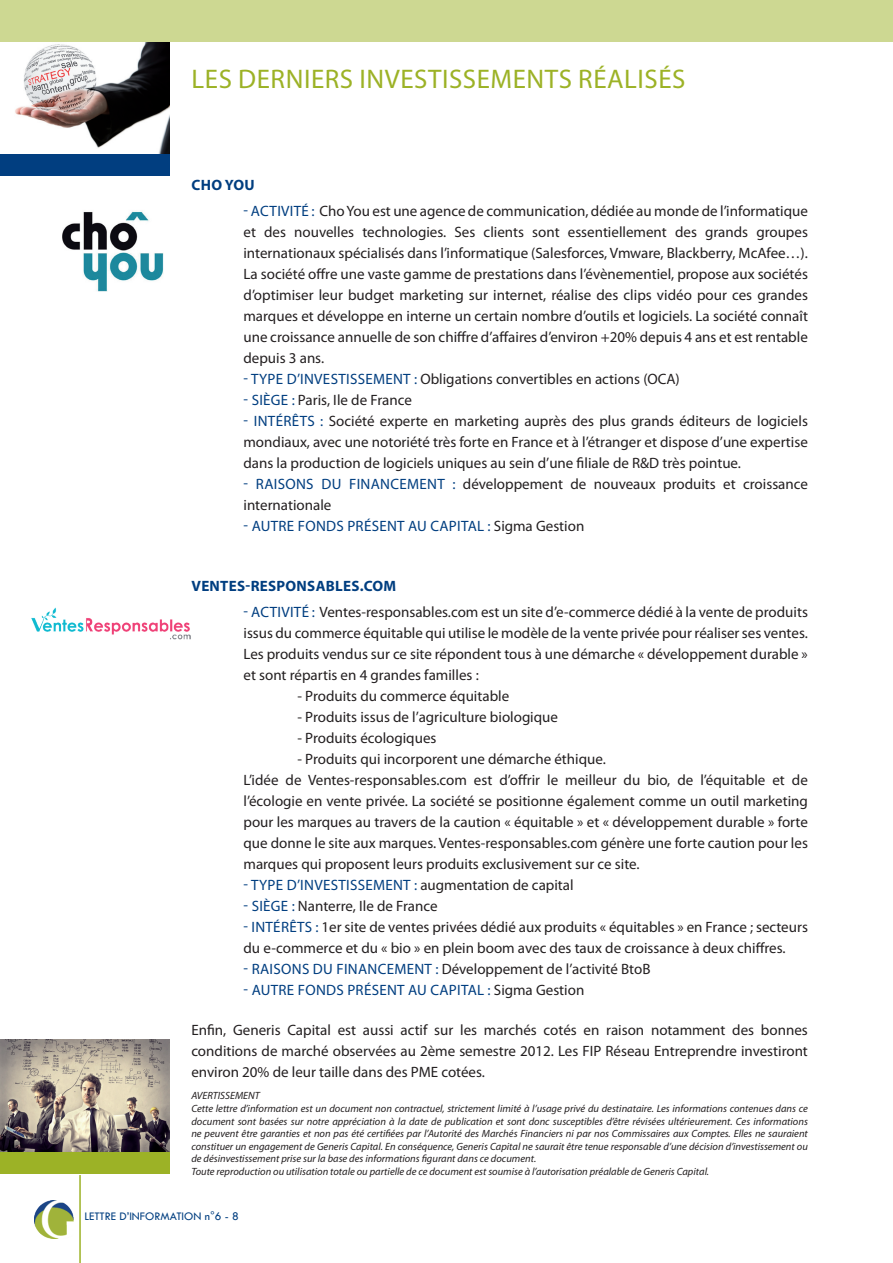
<style>
.page{position:relative;width:893px;height:1263px;background:#fff}
.page>*{position:absolute;margin:0;border:0;box-sizing:border-box;transform-origin:0 0}
.t1{font:27px "Myriad Pro";color:#9cb226}
.t2{font:15px/21px "Myriad Pro";color:#231f20;text-align:justify}
.t3{font:15px "Myriad Pro";letter-spacing:.02em;color:#013e80}
.t4{font:700 15px "Myriad Pro";letter-spacing:.02em;color:#013e80}
.t5{font:12px "Tw Cen";color:#013e80}
.t6{font:italic 10.5px/12.6px "Myriad Pro";color:#231f20}
.s1{color:#013e80}
</style>
<div class="page">
<div style="left:0;top:0;width:893px;height:42px;background:#cdd892"></div>
<img style="left:15px;top:42px;width:154px;height:112px">
<img style="left:1px;top:1040px;width:168px;height:112px">
<div style="left:0;top:1152px;width:169px;height:22px;background:#9cb226"></div>
<div style="left:0;top:154px;width:169px;height:22px;background:#013e80"></div>
<img style="left:62px;top:211px;width:101px;height:80px">
<img style="left:31px;top:607px;width:160px;height:33px">
<img style="left:34px;top:1200px;width:40px;height:39px">
<hr style="left:79px;top:1175px;width:2px;height:88px;background:#9cb226">
<h1 class="t1" style="left:192px;top:63px;width:62px">Les derniers</h1>
<h1 class="t1" style="left:359px;top:63px;width:15px">investissements</h1>
<h1 class="t1" style="left:578px;top:63px;width:14px">réalisés</h1>
<p class="t4" style="left:191px;top:175px;width:65px">CHO YOU</p>
<p class="t3" style="left:244px;top:201px;width:25px">- Activité</p>
<p class="t2" style="left:243px;top:200px;width:566px;text-indent:68px"><span class="s1">:</span> Cho You est une agence de communication, dédiée au monde de l’informatique et des nouvelles technologies. Ses clients sont essentiellement des grands groupes internationaux spécialisés dans l’informatique (Salesforces, Vmware, Blackberry, McAfee…).<br>La société offre une vaste gamme de prestations dans l’évènementiel, propose aux sociétés d’optimiser leur budget marketing sur internet, réalise des clips vidéo pour ces grandes marques et développe en interne un certain nombre d’outils et logiciels. La société connaît une croissance annuelle de son chiffre d’affaires d’environ +20% depuis 4 ans et est rentable depuis 3 ans.</p>
<p class="t3" style="left:244px;top:369px;width:25px">- Type</p>
<p class="t3" style="left:287px;top:369px;width:23px">d’investissement</p>
<p class="t2" style="left:414px;top:368px;width:267px"><span class="s1">:</span> Obligations convertibles en actions (OCA)</p>
<p class="t2" style="left:244px;top:389px;width:170px"><span class="s1">- Si ège :</span> Paris, Ile de France</p>
<p class="t3" style="left:244px;top:411px;width:24px">- Intér</p>
<p class="t2" style="left:243px;top:410px;width:566px;text-indent:48px"><span class="s1">êts :</span> Société experte en marketing auprès des plus grands éditeurs de logiciels mondiaux, avec une notoriété très forte en France et à l’étranger et dispose d’une expertise dans la production de logiciels uniques au sein d’une filiale de R&amp;D très pointue.</p>
<p class="t3" style="left:244px;top:474px;width:30px">- Raisons</p>
<p class="t3" style="left:321px;top:474px;width:38px">du financement</p>
<p class="t2" style="left:452px;top:473px;width:357px"><span class="s1">:</span> développement de nouveaux produits et croissance</p>
<p class="t2" style="left:243px;top:494px;width:89px">internationale</p>
<p class="t3" style="left:244px;top:516px;width:36px">- Autre</p>
<p class="t3" style="left:298px;top:516px;width:10px">fonds</p>
<p class="t3" style="left:347px;top:516px;width:10px">présent</p>
<p class="t3" style="left:408px;top:516px;width:31px">au capital</p>
<p class="t2" style="left:488px;top:515px;width:98px"><span class="s1">:</span> Sigma Gestion</p>
<p class="t4" style="left:191px;top:576px;width:20px">VENTE</p>
<p class="t4" style="left:237px;top:576px;width:159px">S-RESPONSABLES.COM</p>
<p class="t3" style="left:244px;top:602px;width:25px">- Activité</p>
<p class="t2" style="left:243px;top:601px;width:566px;text-indent:68px"><span class="s1">:</span> Ventes-responsables.com est un site d’e-commerce dédié à la vente de produits issus du commerce équitable qui utilise le modèle de la vente privée pour réaliser ses ventes.<br>Les produits vendus sur ce site répondent tous à une démarche « développement durable » et sont répartis en 4 grandes familles :</p>
<p class="t2" style="left:297px;top:685px;width:213px">- Produits du commerce équitable</p>
<p class="t2" style="left:297px;top:706px;width:262px">- Produits issus de l’agriculture biologique</p>
<p class="t2" style="left:297px;top:727px;width:140px">- Produits écologiques</p>
<p class="t2" style="left:243px;top:748px;width:566px;text-align:left;text-indent:54px">- Produits qui incorporent une démarche éthique.<br>L’idée de Ventes-responsables.com est d’offrir le meilleur du bio, de l’équitable et de l’écologie en vente privée. La société se positionne également comme un outil marketing pour les marques au travers de la caution « équitable » et « développement durable » forte que donne le site aux marques. Ventes-responsables.com génère une forte caution pour les marques qui proposent leurs produits exclusivement sur ce site.</p>
<p class="t3" style="left:244px;top:875px;width:25px">- Type</p>
<p class="t3" style="left:287px;top:875px;width:23px">d’investissement</p>
<p class="t2" style="left:414px;top:874px;width:161px"><span class="s1">:</span> augmentation de capital</p>
<p class="t2" style="left:244px;top:895px;width:195px"><span class="s1">- Si ège :</span> Nanterre, Ile de France</p>
<p class="t3" style="left:244px;top:917px;width:21px">- Intér</p>
<p class="t2" style="left:243px;top:916px;width:566px;text-indent:46px"><span class="s1">êts :</span> 1er site de ventes privées dédié aux produits « équitables » en France ; secteurs du e-commerce et du « bio » en plein boom avec des taux de croissance à deux chiffres.</p>
<p class="t3" style="left:244px;top:959px;width:26px">- Raisons</p>
<p class="t3" style="left:313px;top:959px;width:34px">du financement</p>
<p class="t2" style="left:435px;top:958px;width:215px"><span class="s1">:</span> Développement de l’activité BtoB</p>
<p class="t3" style="left:244px;top:980px;width:36px">- Autre</p>
<p class="t3" style="left:298px;top:980px;width:10px">fonds</p>
<p class="t3" style="left:347px;top:980px;width:10px">présent</p>
<p class="t3" style="left:408px;top:980px;width:31px">au capital</p>
<p class="t2" style="left:488px;top:979px;width:98px"><span class="s1">:</span> Sigma Gestion</p>
<p class="t2" style="left:191px;top:1019px;width:618px">Enfin, Generis Capital est aussi actif sur les marchés cotés en raison notamment des bonnes conditions de marché observées au 2ème semestre 2012. Les FIP Réseau Entreprendre investiront environ 20% de leur taille dans des PME cotées.</p>
<p class="t6" style="left:191px;top:1089px;width:618px">AVERTISSEMENT<br>Cette lettre d’information est un document non contractuel, strictement limité à l’usage privé du destinataire. Les informations contenues dans ce document sont basées sur notre appréciation à la date de publication et sont donc susceptibles d’être révisées ultérieurement. Ces informations ne peuvent être garanties et non pas été certifiées par l’Autorité des Marchés Financiers ni par nos Commissaires aux Comptes. Elles ne sauraient constituer un engagement de Generis Capital. En conséquence, Generis Capital ne saurait être tenue responsable d’une décision d’investissement ou de désinvestissement prise sur la base des informations figurant dans ce document.<br>Toute reproduction ou utilisation totale ou partielle de ce document est soumise à l’autorisation préalable de Generis Capital.</p>
<p class="t5" style="left:84px;top:1208px;width:156px">LETTRE D’INFORMATION n°6 - 8</p>
</div>
